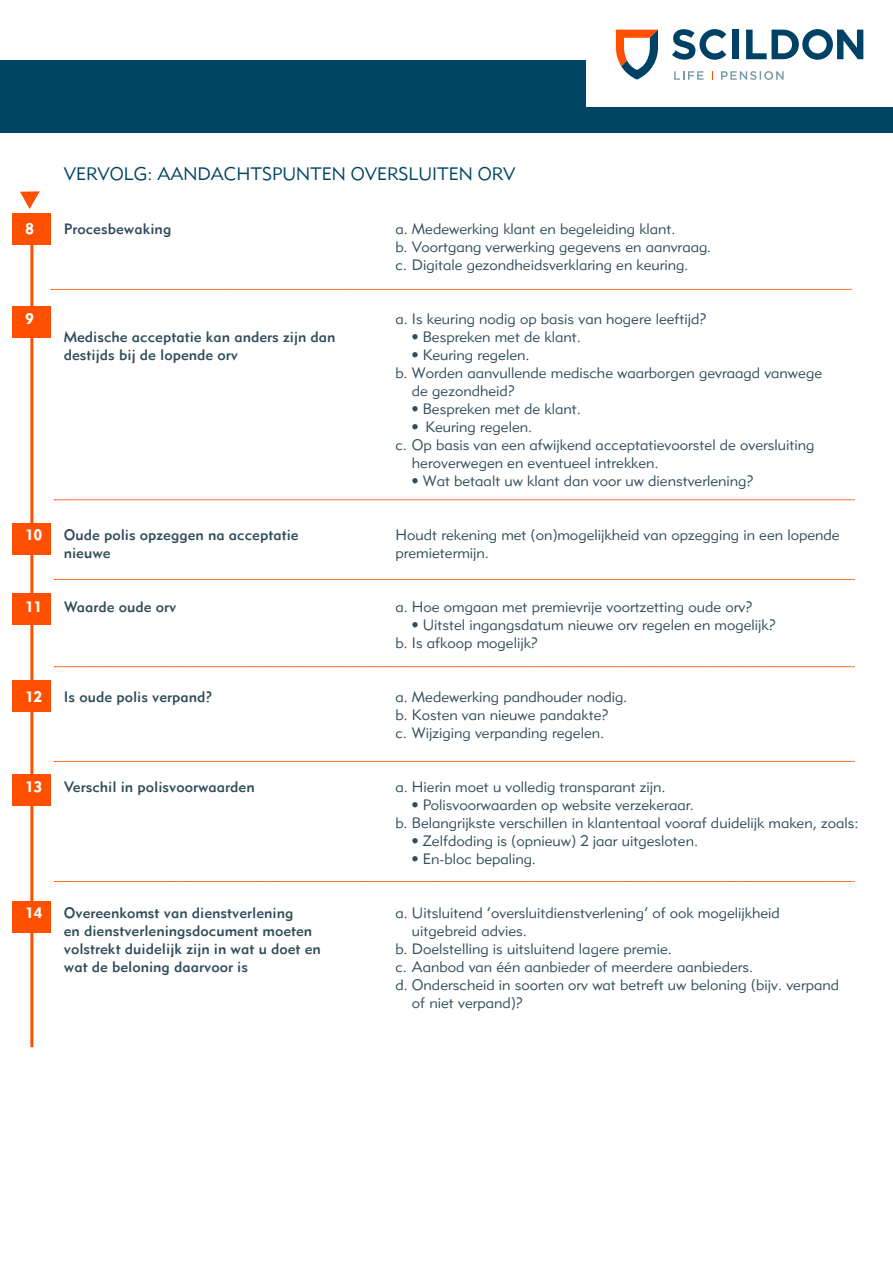
<style>
.page{position:relative;width:893px;height:1263px;background:#fff}
.page>*{position:absolute;margin:0;border:0;box-sizing:border-box;transform-origin:0 0}
.t1{font:18px "Metrolite 2 Com";color:#004564}
.t2{font:15px/18px "Metrolite 2 Com";color:#314d5a}
.t3{font:15px/18px "Metromedium 2 Com";color:#314d5a}
.t4{font:15px "Metroblack 2 Com";color:#fff}
</style>
<div class="page">
<div style="left:0;top:61px;width:893px;height:72px;background:#004564"></div>
<div style="left:586px;top:0;width:307px;height:106px;background:#fff"></div>
<svg style="left:615px;top:30px;width:43px;height:50px"></svg>
<div style="left:732px;top:30px;width:7px;height:29px;background:#004266"></div>
<svg style="left:746px;top:29px;width:117px;height:31px"></svg>
<svg style="left:672px;top:29px;width:54px;height:31px"></svg>
<svg style="left:674px;top:71px;width:29px;height:9px"></svg>
<svg style="left:721px;top:71px;width:63px;height:9px"></svg>
<hr style="left:30px;top:238px;width:3px;height:809px;background:#ff4f00">
<div style="left:13px;top:680px;width:38px;height:32px;background:#ff4f00"></div>
<div style="left:13px;top:523px;width:38px;height:32px;background:#ff4f00"></div>
<div style="left:13px;top:306px;width:38px;height:32px;background:#ff4f00"></div>
<div style="left:13px;top:213px;width:38px;height:32px;background:#ff4f00"></div>
<svg style="left:20px;top:191px;width:20px;height:18px"></svg>
<div style="left:13px;top:774px;width:38px;height:32px;background:#ff4f00"></div>
<div style="left:13px;top:901px;width:38px;height:32px;background:#ff4f00"></div>
<div style="left:13px;top:593px;width:38px;height:32px;background:#ff4f00"></div>
<svg style="left:51px;top:289px;width:800px;height:1px"></svg>
<svg style="left:54px;top:500px;width:800px;height:1px"></svg>
<svg style="left:54px;top:579px;width:800px;height:1px"></svg>
<svg style="left:54px;top:666px;width:800px;height:1px"></svg>
<svg style="left:54px;top:761px;width:800px;height:1px"></svg>
<svg style="left:54px;top:881px;width:800px;height:1px"></svg>
<p class="t1" style="left:64px;top:162px;width:453px">VERVOLG: AANDACHTSPUNTEN OVERSLUITEN ORV</p>
<p class="t4" style="left:26px;top:220px;width:10px">8</p>
<p class="t4" style="left:26px;top:310px;width:10px">9</p>
<p class="t3" style="left:64px;top:221px;width:109px">Procesbewaking</p>
<p class="t3" style="left:64px;top:328px;width:273px">Medische acceptatie kan anders zjn dan destjds bj de lopende orv</p>
<p class="t4" style="left:26px;top:526px;width:18px">10</p>
<p class="t4" style="left:26px;top:598px;width:18px">11</p>
<p class="t3" style="left:64px;top:527px;width:236px">Oude polis opzeggen na acceptatie nieuwe</p>
<p class="t3" style="left:64px;top:599px;width:114px">Waarde oude orv</p>
<p class="t4" style="left:26px;top:688px;width:18px">12</p>
<p class="t3" style="left:64px;top:689px;width:150px">Is oude polis verpand?</p>
<p class="t4" style="left:26px;top:778px;width:18px">13</p>
<p class="t3" style="left:64px;top:779px;width:192px">Verschil in polisvoorwaarden</p>
<p class="t4" style="left:26px;top:904px;width:18px">14</p>
<p class="t3" style="left:64px;top:904px;width:259px">Overeenkomst van dienstverlening<br>en dienstverleningsdocument moeten volstrekt duideljk zjn in wat u doet en wat de beloning daarvoor is</p>
<p class="t2" style="left:395px;top:220px;width:317px">a. Medewerking klant en begeleiding klant.<br>b. Voortgang verwerking gegevens en aanvraag. c. Digitale gezondheidsverklaring en keuring.</p>
<p class="t2" style="left:395px;top:310px;width:312px">a. Is keuring nodig op basis van hogere leeftjd?</p>
<p class="t2" style="left:412px;top:328px;width:170px">• Bespreken met de klant.</p>
<p class="t2" style="left:412px;top:347px;width:119px">• Keuring regelen.</p>
<p class="t2" style="left:395px;top:364px;width:428px">b. Worden aanvullende medische waarborgen gevraagd vanwege</p>
<p class="t2" style="left:412px;top:383px;width:104px">de gezondheid?</p>
<p class="t2" style="left:412px;top:400px;width:170px">• Bespreken met de klant.</p>
<p class="t2" style="left:412px;top:419px;width:122px">• Keuring regelen.</p>
<p class="t2" style="left:395px;top:436px;width:421px">c. Op basis van een afwjkend acceptatievoorstel de oversluiting</p>
<p class="t2" style="left:412px;top:455px;width:248px">heroverwegen en eventueel intrekken.</p>
<p class="t2" style="left:412px;top:472px;width:343px">• Wat betaalt uw klant dan voor uw dienstverlening?</p>
<p class="t2" style="left:395px;top:526px;width:446px">Houdt rekening met (on)mogeljkheid van opzegging in een lopende premietermjn.</p>
<p class="t2" style="left:395px;top:598px;width:358px">a. Hoe omgaan met premievrje voortzetting oude orv?</p>
<p class="t2" style="left:395px;top:616px;width:381px;text-indent:16px">• Uitstel ingangsdatum nieuwe orv regelen en mogeljk? b. Is afkoop mogeljk?</p>
<p class="t2" style="left:395px;top:688px;width:233px">a. Medewerking pandhouder nodig. b. Kosten van nieuwe pandakte?<br>c. Wjziging verpanding regelen.</p>
<p class="t2" style="left:395px;top:778px;width:272px">a. Hierin moet u volledig transparant zjn.</p>
<p class="t2" style="left:395px;top:796px;width:465px;text-indent:16px">• Polisvoorwaarden op website verzekeraar.<br>b. Belangrjkste verschillen in klantentaal vooraf duideljk maken, zoals:</p>
<p class="t2" style="left:412px;top:832px;width:288px">• Zelfdoding is (opnieuw) 2 jaar uitgesloten.</p>
<p class="t2" style="left:412px;top:850px;width:126px">• En-bloc bepaling.</p>
<p class="t2" style="left:395px;top:904px;width:386px">a. Uitsluitend ‘oversluitdienstverlening’ of ook mogeljkheid</p>
<p class="t2" style="left:412px;top:922px;width:117px">uitgebreid advies.</p>
<p class="t2" style="left:395px;top:940px;width:278px">b. Doelstelling is uitsluitend lagere premie.</p>
<p class="t2" style="left:395px;top:958px;width:359px">c. Aanbod van één aanbieder of meerdere aanbieders.</p>
<p class="t2" style="left:395px;top:976px;width:445px">d. Onderscheid in soorten orv wat betreft uw beloning (bjv. verpand</p>
<p class="t2" style="left:412px;top:994px;width:112px">of niet verpand)?</p>
</div>
